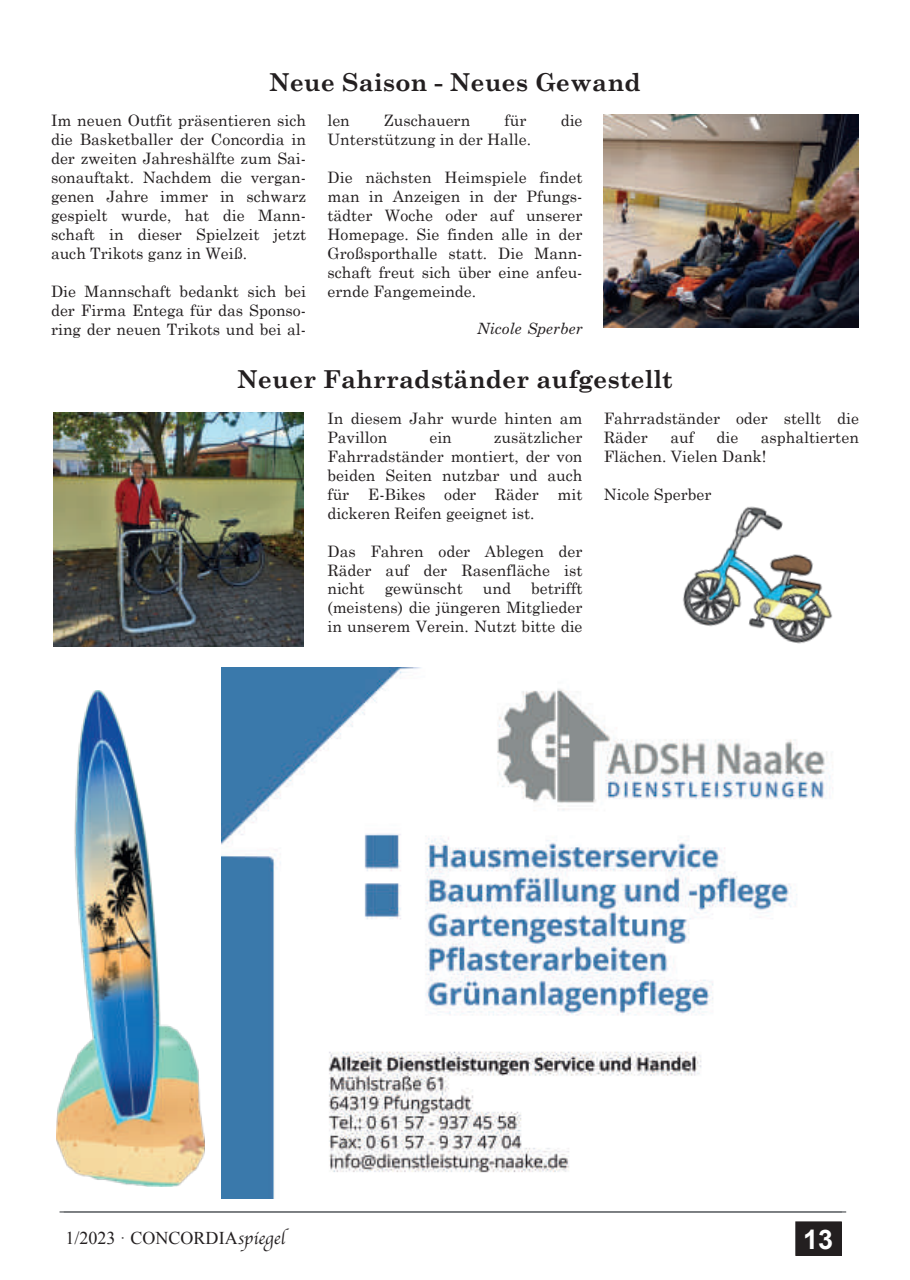
<style>
.page{position:relative;width:910px;height:1280px;background:#fff}
.page>*{position:absolute;margin:0;border:0;box-sizing:border-box;transform-origin:0 0}
.t1{font:700 27px "Arial";color:#fff}
.t2{font:700 24.75px "Century Schoolbook";color:#231f20}
.t3{font:18px "Times New Roman";color:#231f20}
.t4{font:15.75px/18.9px "Century Schoolbook";color:#231f20;text-align:justify}
.t5{font:italic 15.75px "M Century Schoolbook";color:#231f20}
.s1{font-family:"Apple Chancery"}
</style>
<div class="page">
<div style="left:796px;top:1222px;width:45px;height:33px;background:#231f20"></div>
<div style="left:795px;top:1221px;width:47px;height:35px;border:2px solid #231f20"></div>
<hr style="left:60px;top:1211px;width:786px;height:2px;background:#75787b">
<img style="left:221px;top:668px;width:612px;height:531px">
<img style="left:57px;top:690px;width:147px;height:497px">
<img style="left:604px;top:115px;width:255px;height:212px">
<img style="left:53px;top:412px;width:251px;height:234px">
<img style="left:683px;top:506px;width:150px;height:138px">
<h2 class="t2" style="left:269px;top:66px;width:373px">Neue Saison - Neues Gewand</h2>
<p class="t4" style="left:51px;top:111px;width:257px">Im neuen Outfit präsentieren sich die Basketballer der Concordia in der zweiten Jahreshälfte zum Sai&shy;sonauftakt. Nachdem die vergan&shy;genen Jahre immer in schwarz gespielt wurde, hat die Mann&shy;schaft in dieser Spielzeit jetzt auch Trikots ganz in Weiß.</p>
<p class="t4" style="left:51px;top:281px;width:257px">Die Mannschaft bedankt sich bei der Firma Entega für das Sponso&shy;ring der neuen Trikots und bei al-</p>
<p class="t4" style="left:327px;top:111px;width:24px">len</p>
<p class="t4" style="left:384px;top:111px;width:88px">Zuschauern</p>
<p class="t4" style="left:504px;top:111px;width:23px">für</p>
<p class="t4" style="left:561px;top:111px;width:23px">die</p>
<p class="t4" style="left:327px;top:130px;width:205px">Unterstützung in der Halle.</p>
<p class="t4" style="left:327px;top:168px;width:257px">Die nächsten Heimspiele findet man in Anzeigen in der Pfungs&shy;tädter Woche oder auf unserer Homepage. Sie finden alle in der Großsporthalle statt. Die Mann&shy;schaft freut sich über eine anfeu&shy;ernde Fangemeinde.</p>
<p class="t5" style="left:477px;top:319px;width:107px">Nicole Sperber</p>
<h2 class="t2" style="left:237px;top:364px;width:437px">Neuer Fahrradständer aufgestellt</h2>
<p class="t4" style="left:327px;top:408px;width:257px">In diesem Jahr wurde hinten am<br>Pavillon</p>
<p class="t4" style="left:327px;top:427px;width:257px;text-indent:166px">zusätzlicher Fahrradständer montiert, der von beiden Seiten nutzbar und auch für E-Bikes oder Räder mit dickeren Reifen geeignet ist.</p>
<p class="t4" style="left:327px;top:541px;width:257px">Das Fahren oder Ablegen der Räder auf der Rasenfläche ist nicht</p>
<p class="t4" style="left:429px;top:427px;width:24px">ein</p>
<p class="t4" style="left:327px;top:579px;width:257px;text-indent:204px">betrifft (meistens) die jüngeren Mitglieder in unserem Verein. Nutzt bitte die</p>
<p class="t4" style="left:385px;top:579px;width:79px">gewünscht</p>
<p class="t4" style="left:483px;top:579px;width:30px">und</p>
<p class="t4" style="left:604px;top:408px;width:257px">Fahrradständer oder stellt die<br>Räder</p>
<p class="t4" style="left:670px;top:427px;width:25px">auf</p>
<p class="t4" style="left:716px;top:427px;width:23px">die</p>
<p class="t4" style="left:604px;top:427px;width:257px;text-indent:157px">asphaltierten<br>Flächen. Vielen Dank!</p>
<p class="t4" style="left:604px;top:484px;width:109px">Nicole Sperber</p>
<p class="t3" style="left:66px;top:1228px;width:221px">1/2023 · CONCORDIA<span class="s1">spiegel</span></p>
<h1 class="t1" style="left:803px;top:1224px;width:32px">13</h1>
</div>
